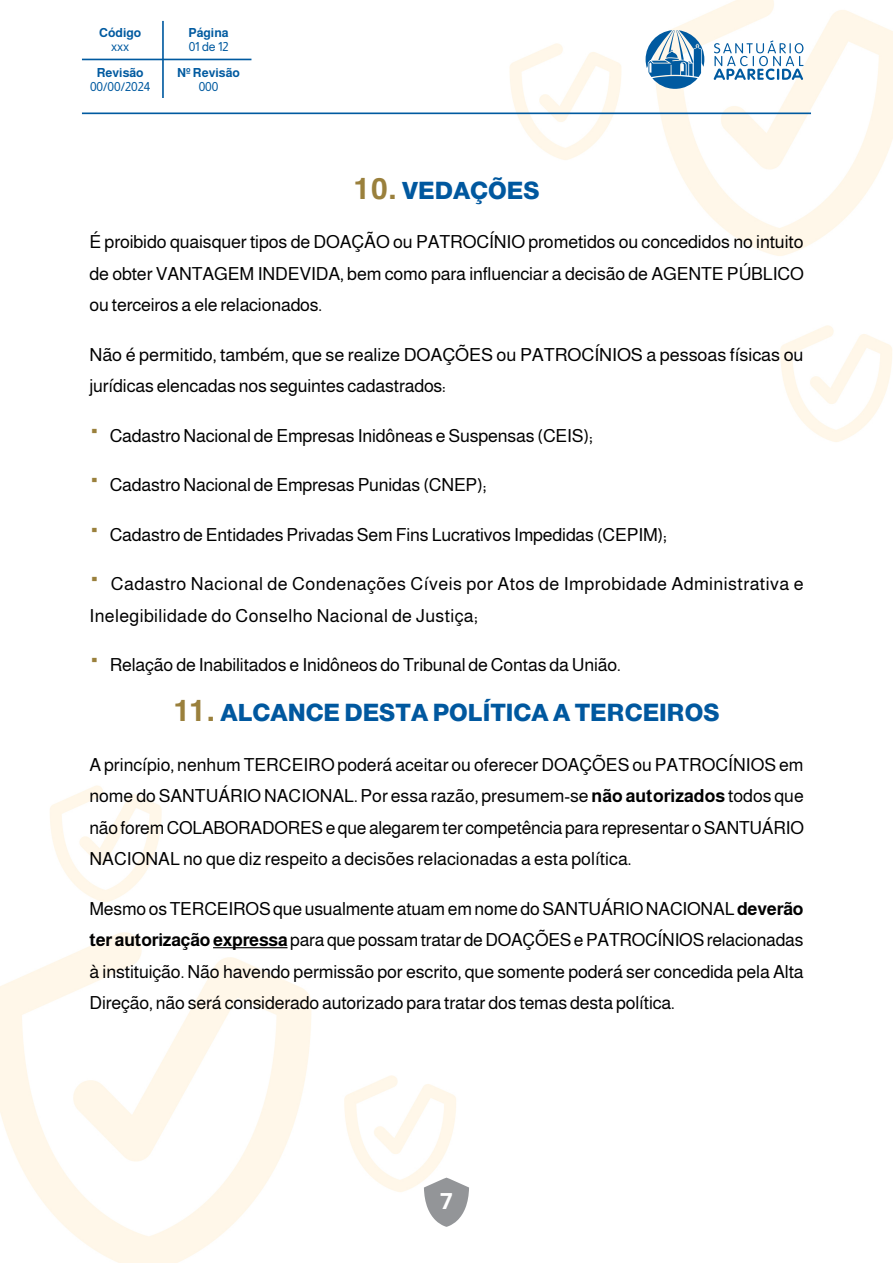
<style>
.page{position:relative;width:893px;height:1263px;background:#fff}
.page>*{position:absolute;margin:0;border:0;box-sizing:border-box;transform-origin:0 0}
.t1{font:800 24px "Almarai";color:#00589f}
.t2{font:700 22.2px "Open Sans";color:#fff}
.t3{font:18px/31.5px "Almarai";letter-spacing:-.01em;color:#000;text-align:justify}
.t4{font:18px/31.5px "Almarai";letter-spacing:.02em;color:#000}
.t5{font:700 12.45px "Almarai";color:#005aa0}
.t6{font:12.45px "Almarai";color:#005aa0}
.s1{font-family:"Helvetica";font-weight:700;font-size:30px;color:#9a803c}
.s2{font-weight:700}
</style>
<div class="page">
<img style="left:0;top:0;width:893px;height:1263px">
<svg style="left:424px;top:1178px;width:45px;height:49px"></svg>
<hr style="left:162px;top:21px;width:2px;height:77px;background:#005aa0">
<hr style="left:82px;top:59px;width:169px;height:1px;background:#005aa0">
<svg style="left:714px;top:41px;width:89px;height:39px"></svg>
<svg style="left:646px;top:30px;width:58px;height:59px"></svg>
<hr style="left:82px;top:113px;width:729px;height:1px;background:#005aa0">
<hr style="left:213px;top:947px;width:75px;height:1px;background:#000">
<p class="t5" style="left:99px;top:23px;width:44px">Código</p>
<p class="t6" style="left:111px;top:37px;width:20px">xxx</p>
<p class="t5" style="left:97px;top:63px;width:49px">Revisão</p>
<p class="t6" style="left:90px;top:77px;width:62px">00/00/2024</p>
<p class="t5" style="left:188px;top:23px;width:42px">Página</p>
<p class="t6" style="left:189px;top:37px;width:41px">01 de 12</p>
<p class="t5" style="left:177px;top:63px;width:65px">Nº Revisão</p>
<p class="t6" style="left:199px;top:77px;width:21px">000</p>
<h1 class="t1" style="left:353px;top:172px;width:188px"><span class="s1">10.</span> VEDAÇÕES</h1>
<p class="t3" style="left:89px;top:226px;width:716px">É proibido quaisquer tipos de DOAÇÃO ou PATROCÍNIO prometidos ou concedidos no intuito de obter VANTAGEM INDEVIDA, bem como para influenciar a decisão de AGENTE PÚBLICO ou terceiros a ele relacionados.</p>
<p class="t3" style="left:89px;top:339px;width:716px">Não é permitido, também, que se realize DOAÇÕES ou PATROCÍNIOS a pessoas físicas ou jurídicas elencadas nos seguintes cadastrados:</p>
<p class="t3" style="left:89px;top:420px;width:505px"><span class="s1">‧</span> Cadastro Nacional de Empresas Inidôneas e Suspensas (CEIS);</p>
<p class="t3" style="left:89px;top:469px;width:398px"><span class="s1">‧</span> Cadastro Nacional de Empresas Punidas (CNEP);</p>
<p class="t3" style="left:89px;top:519px;width:579px"><span class="s1">‧</span> Cadastro de Entidades Privadas Sem Fins Lucrativos Impedidas (CEPIM);</p>
<p class="t4" style="left:89px;top:568px;width:716px"><span class="s1">‧</span> Cadastro Nacional de Condenações Cíveis por Atos de Improbidade Administrativa e<br>Inelegibilidade do Conselho Nacional de Justiça;</p>
<p class="t3" style="left:89px;top:649px;width:533px"><span class="s1">‧</span> Relação de Inabilitados e Inidôneos do Tribunal de Contas da União.</p>
<h1 class="t1" style="left:173px;top:694px;width:548px"><span class="s1">11.</span> ALCANCE DESTA POLÍTICA A TERCEIROS</h1>
<p class="t3" style="left:89px;top:748px;width:716px">A princípio, nenhum TERCEIRO poderá aceitar ou oferecer DOAÇÕES ou PATROCÍNIOS em nome do SANTUÁRIO NACIONAL. Por essa razão, presumem-se <span class="s2">não autorizados</span> todos que não forem COLABORADORES e que alegarem ter competência para representar o SANTUÁRIO NACIONAL no que diz respeito a decisões relacionadas a esta política.</p>
<p class="t3" style="left:89px;top:892px;width:716px">Mesmo os TERCEIROS que usualmente atuam em nome do SANTUÁRIO NACIONAL <span class="s2">deverão ter autorização expressa</span> para que possam tratar de DOAÇÕES e PATROCÍNIOS relacionadas à instituição. Não havendo permissão por escrito, que somente poderá ser concedida pela Alta Direção, não será considerado autorizado para tratar dos temas desta política.</p>
<p class="t2" style="left:440px;top:1185px;width:14px">7</p>
</div>
